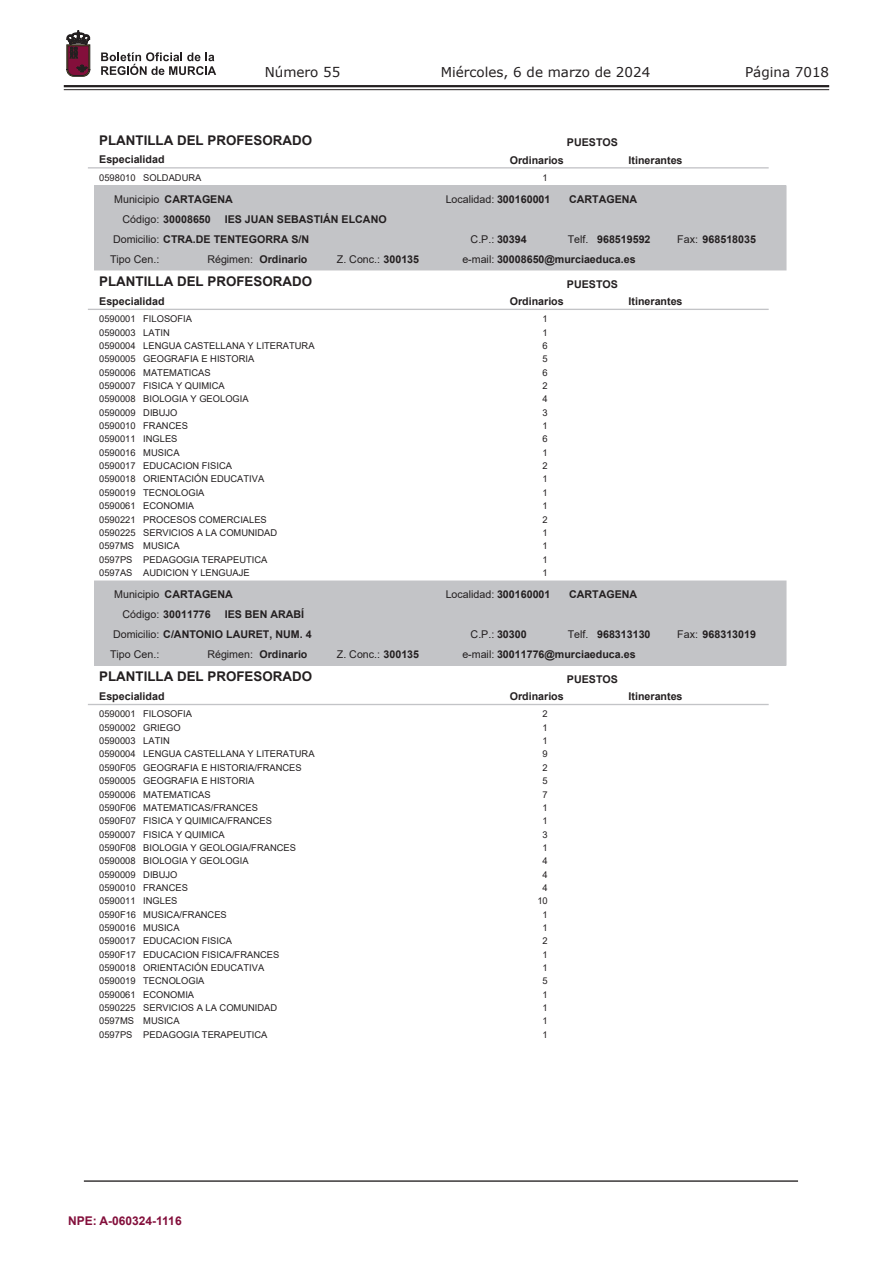
<style>
.page{position:relative;width:893px;height:1263px;background:#fff}
.page>*{position:absolute;margin:0;border:0;box-sizing:border-box;transform-origin:0 0}
.t1{font:13.5px "Verdana";color:#231f20}
.t2{font:700 13.35px "Arial";color:#231f20}
.t3{font:700 12px "Arial";color:#830f3b}
.t4{font:700 10.65px/20px "Arial";color:#231f20}
.t5{font:10.65px "Arial";color:#231f20}
.t6{font:9.3px "Arial";color:#231f20}
.s1{font-weight:400}
.s2{font-weight:700}
</style>
<div class="page">
<hr style="left:64px;top:85px;width:765px;height:2px;background:#231f20">
<hr style="left:64px;top:89px;width:765px;height:1px;background:#231f20">
<svg style="left:101px;top:52px;width:115px;height:23px"></svg>
<svg style="left:67px;top:31px;width:23px;height:45px"></svg>
<hr style="left:89px;top:167px;width:679px;height:2px;background:#c3c4c7">
<div style="left:95px;top:186px;width:691px;height:84px;background:#c3c4c7"></div>
<hr style="left:89px;top:309px;width:679px;height:1px;background:#c3c4c7">
<div style="left:95px;top:581px;width:691px;height:84px;background:#c3c4c7"></div>
<hr style="left:89px;top:704px;width:679px;height:1px;background:#c3c4c7">
<hr style="left:85px;top:1180px;width:712px;height:2px;background:#231f20">
<h1 class="t1" style="left:265px;top:62px;width:77px">Número 55</h1>
<h1 class="t1" style="left:441px;top:62px;width:211px">Miércoles, 6 de marzo de 2024</h1>
<h1 class="t1" style="left:745px;top:62px;width:86px">Página 7018</h1>
<h2 class="t2" style="left:99px;top:130px;width:214px">PLANTILLA DEL PROFESORADO</h2>
<p class="t4" style="left:567px;top:133px;width:53px">PUESTOS</p>
<p class="t6" style="left:99px;top:171px;width:104px">0598010 SOLDADURA</p>
<p class="t6" style="left:543px;top:171px;width:7px">1</p>
<p class="t4" style="left:110px;top:209px;width:201px;text-indent:12px"><span class="s1">Código:</span> 30008650<br><span class="s1">Domicilio:</span> CTRA.DE TENTEGORRA S/N<br><span class="s1">Tipo Cen.:</span></p>
<p class="t4" style="left:99px;top:150px;width:67px">Especialidad</p>
<p class="t4" style="left:510px;top:150px;width:55px">Ordinarios</p>
<p class="t4" style="left:629px;top:150px;width:55px">Itinerantes</p>
<p class="t4" style="left:165px;top:189px;width:70px">CARTAGENA</p>
<p class="t4" style="left:569px;top:189px;width:70px">CARTAGENA</p>
<p class="t4" style="left:597px;top:229px;width:55px">968519592</p>
<p class="t5" style="left:446px;top:191px;width:106px">Localidad: <span class="s2">300160001</span></p>
<p class="t4" style="left:462px;top:229px;width:175px;text-indent:8px"><span class="s1">C.P.:</span> 30394<br><span class="s1">e-mail:</span> 30008650@murciaeduca.es</p>
<p class="t4" style="left:677px;top:229px;width:80px"><span class="s1">Fax:</span> 968518035</p>
<p class="t5" style="left:114px;top:191px;width:47px">Municipio</p>
<p class="t4" style="left:225px;top:209px;width:163px">IES JUAN SEBASTIÁN ELCANO</p>
<p class="t4" style="left:259px;top:249px;width:50px">Ordinario</p>
<p class="t5" style="left:568px;top:231px;width:22px">Telf.</p>
<p class="t5" style="left:207px;top:251px;width:47px">Régimen:</p>
<p class="t5" style="left:337px;top:251px;width:84px">Z. Conc.: <span class="s2">300135</span></p>
<h2 class="t2" style="left:99px;top:272px;width:214px">PLANTILLA DEL PROFESORADO</h2>
<p class="t4" style="left:567px;top:274px;width:53px">PUESTOS</p>
<p class="t6" style="left:99px;top:313px;width:94px">0590001 FILOSOFIA</p>
<p class="t6" style="left:543px;top:313px;width:7px">1</p>
<p class="t6" style="left:99px;top:326px;width:72px">0590003 LATIN</p>
<p class="t6" style="left:543px;top:326px;width:7px">1</p>
<p class="t6" style="left:99px;top:339px;width:217px">0590004 LENGUA CASTELLANA Y LITERATURA</p>
<p class="t6" style="left:542px;top:339px;width:7px">6</p>
<p class="t6" style="left:99px;top:353px;width:157px">0590005 GEOGRAFIA E HISTORIA</p>
<p class="t6" style="left:543px;top:353px;width:7px">5</p>
<p class="t6" style="left:99px;top:366px;width:113px">0590006 MATEMATICAS</p>
<p class="t6" style="left:543px;top:366px;width:7px">6</p>
<p class="t6" style="left:99px;top:379px;width:127px">0590007 FISICA Y QUIMICA</p>
<p class="t6" style="left:543px;top:379px;width:7px">2</p>
<p class="t6" style="left:99px;top:393px;width:151px">0590008 BIOLOGIA Y GEOLOGIA</p>
<p class="t6" style="left:543px;top:393px;width:7px">4</p>
<p class="t6" style="left:99px;top:406px;width:80px">0590009 DIBUJO</p>
<p class="t6" style="left:543px;top:406px;width:7px">3</p>
<p class="t6" style="left:99px;top:419px;width:90px">0590010 FRANCES</p>
<p class="t6" style="left:543px;top:419px;width:7px">1</p>
<p class="t6" style="left:99px;top:433px;width:80px">0590011 INGLES</p>
<p class="t6" style="left:543px;top:433px;width:7px">6</p>
<p class="t6" style="left:99px;top:446px;width:82px">0590016 MUSICA</p>
<p class="t6" style="left:543px;top:446px;width:7px">1</p>
<p class="t6" style="left:99px;top:459px;width:134px">0590017 EDUCACION FISICA</p>
<p class="t6" style="left:543px;top:459px;width:7px">2</p>
<p class="t6" style="left:99px;top:473px;width:167px">0590018 ORIENTACIÓN EDUCATIVA</p>
<p class="t6" style="left:543px;top:473px;width:7px">1</p>
<p class="t6" style="left:99px;top:486px;width:107px">0590019 TECNOLOGIA</p>
<p class="t6" style="left:543px;top:486px;width:7px">1</p>
<p class="t6" style="left:99px;top:499px;width:96px">0590061 ECONOMIA</p>
<p class="t6" style="left:543px;top:499px;width:7px">1</p>
<p class="t6" style="left:99px;top:513px;width:169px">0590221 PROCESOS COMERCIALES</p>
<p class="t6" style="left:543px;top:513px;width:7px">2</p>
<p class="t6" style="left:99px;top:526px;width:179px">0590225 SERVICIOS A LA COMUNIDAD</p>
<p class="t6" style="left:543px;top:526px;width:7px">1</p>
<p class="t6" style="left:99px;top:540px;width:82px">0597MS MUSICA</p>
<p class="t6" style="left:543px;top:540px;width:7px">1</p>
<p class="t6" style="left:99px;top:553px;width:170px">0597PS PEDAGOGIA TERAPEUTICA</p>
<p class="t6" style="left:543px;top:553px;width:7px">1</p>
<p class="t6" style="left:99px;top:566px;width:152px">0597AS AUDICION Y LENGUAJE</p>
<p class="t6" style="left:543px;top:566px;width:7px">1</p>
<p class="t4" style="left:110px;top:604px;width:203px;text-indent:12px"><span class="s1">Código:</span> 30011776<br><span class="s1">Domicilio:</span> C/ANTONIO LAURET, NUM. 4<br><span class="s1">Tipo Cen.:</span></p>
<p class="t4" style="left:99px;top:291px;width:67px">Especialidad</p>
<p class="t4" style="left:510px;top:292px;width:55px">Ordinarios</p>
<p class="t4" style="left:629px;top:292px;width:55px">Itinerantes</p>
<p class="t4" style="left:165px;top:584px;width:70px">CARTAGENA</p>
<p class="t4" style="left:569px;top:584px;width:70px">CARTAGENA</p>
<p class="t4" style="left:597px;top:624px;width:55px">968313130</p>
<p class="t5" style="left:446px;top:586px;width:106px">Localidad: <span class="s2">300160001</span></p>
<p class="t4" style="left:462px;top:624px;width:175px;text-indent:8px"><span class="s1">C.P.:</span> 30300<br><span class="s1">e-mail:</span> 30011776@murciaeduca.es</p>
<p class="t4" style="left:677px;top:624px;width:80px"><span class="s1">Fax:</span> 968313019</p>
<p class="t5" style="left:114px;top:586px;width:47px">Municipio</p>
<p class="t4" style="left:225px;top:604px;width:81px">IES BEN ARABÍ</p>
<p class="t4" style="left:259px;top:644px;width:50px">Ordinario</p>
<p class="t5" style="left:568px;top:627px;width:22px">Telf.</p>
<p class="t5" style="left:207px;top:647px;width:47px">Régimen:</p>
<p class="t5" style="left:337px;top:647px;width:84px">Z. Conc.: <span class="s2">300135</span></p>
<h2 class="t2" style="left:99px;top:667px;width:214px">PLANTILLA DEL PROFESORADO</h2>
<p class="t4" style="left:567px;top:669px;width:53px">PUESTOS</p>
<p class="t6" style="left:99px;top:708px;width:94px">0590001 FILOSOFIA</p>
<p class="t6" style="left:543px;top:708px;width:7px">2</p>
<p class="t6" style="left:99px;top:721px;width:83px">0590002 GRIEGO</p>
<p class="t6" style="left:543px;top:721px;width:7px">1</p>
<p class="t6" style="left:99px;top:734px;width:72px">0590003 LATIN</p>
<p class="t6" style="left:543px;top:734px;width:7px">1</p>
<p class="t6" style="left:99px;top:748px;width:217px">0590004 LENGUA CASTELLANA Y LITERATURA</p>
<p class="t6" style="left:542px;top:748px;width:7px">9</p>
<p class="t6" style="left:99px;top:761px;width:204px">0590F05 GEOGRAFIA E HISTORIA/FRANCES</p>
<p class="t6" style="left:543px;top:761px;width:7px">2</p>
<p class="t6" style="left:99px;top:774px;width:157px">0590005 GEOGRAFIA E HISTORIA</p>
<p class="t6" style="left:543px;top:774px;width:7px">5</p>
<p class="t6" style="left:99px;top:788px;width:113px">0590006 MATEMATICAS</p>
<p class="t6" style="left:543px;top:788px;width:7px">7</p>
<p class="t6" style="left:99px;top:801px;width:160px">0590F06 MATEMATICAS/FRANCES</p>
<p class="t6" style="left:543px;top:801px;width:7px">1</p>
<p class="t6" style="left:99px;top:814px;width:174px">0590F07 FISICA Y QUIMICA/FRANCES</p>
<p class="t6" style="left:543px;top:814px;width:7px">1</p>
<p class="t6" style="left:99px;top:828px;width:127px">0590007 FISICA Y QUIMICA</p>
<p class="t6" style="left:543px;top:828px;width:7px">3</p>
<p class="t6" style="left:99px;top:841px;width:198px">0590F08 BIOLOGIA Y GEOLOGIA/FRANCES</p>
<p class="t6" style="left:543px;top:841px;width:7px">1</p>
<p class="t6" style="left:99px;top:854px;width:151px">0590008 BIOLOGIA Y GEOLOGIA</p>
<p class="t6" style="left:543px;top:854px;width:7px">4</p>
<p class="t6" style="left:99px;top:868px;width:80px">0590009 DIBUJO</p>
<p class="t6" style="left:543px;top:868px;width:7px">4</p>
<p class="t6" style="left:99px;top:881px;width:90px">0590010 FRANCES</p>
<p class="t6" style="left:543px;top:881px;width:7px">4</p>
<p class="t6" style="left:99px;top:895px;width:80px">0590011 INGLES</p>
<p class="t6" style="left:537px;top:895px;width:12px">10</p>
<p class="t6" style="left:99px;top:908px;width:129px">0590F16 MUSICA/FRANCES</p>
<p class="t6" style="left:543px;top:908px;width:7px">1</p>
<p class="t6" style="left:99px;top:921px;width:82px">0590016 MUSICA</p>
<p class="t6" style="left:543px;top:921px;width:7px">1</p>
<p class="t6" style="left:99px;top:935px;width:134px">0590017 EDUCACION FISICA</p>
<p class="t6" style="left:543px;top:935px;width:7px">2</p>
<p class="t6" style="left:99px;top:948px;width:182px">0590F17 EDUCACION FISICA/FRANCES</p>
<p class="t6" style="left:543px;top:948px;width:7px">1</p>
<p class="t6" style="left:99px;top:961px;width:167px">0590018 ORIENTACIÓN EDUCATIVA</p>
<p class="t6" style="left:543px;top:961px;width:7px">1</p>
<p class="t6" style="left:99px;top:975px;width:107px">0590019 TECNOLOGIA</p>
<p class="t6" style="left:543px;top:975px;width:7px">5</p>
<p class="t6" style="left:99px;top:988px;width:96px">0590061 ECONOMIA</p>
<p class="t6" style="left:543px;top:988px;width:7px">1</p>
<p class="t6" style="left:99px;top:1001px;width:179px">0590225 SERVICIOS A LA COMUNIDAD</p>
<p class="t6" style="left:543px;top:1001px;width:7px">1</p>
<p class="t6" style="left:99px;top:1015px;width:82px">0597MS MUSICA</p>
<p class="t6" style="left:543px;top:1015px;width:7px">1</p>
<p class="t6" style="left:99px;top:1028px;width:170px">0597PS PEDAGOGIA TERAPEUTICA</p>
<p class="t6" style="left:543px;top:1028px;width:7px">1</p>
<p class="t4" style="left:99px;top:686px;width:67px">Especialidad</p>
<p class="t4" style="left:510px;top:687px;width:55px">Ordinarios</p>
<p class="t4" style="left:629px;top:687px;width:55px">Itinerantes</p>
<p class="t3" style="left:68px;top:1212px;width:115px">NPE: A-060324-1116</p>
</div>
